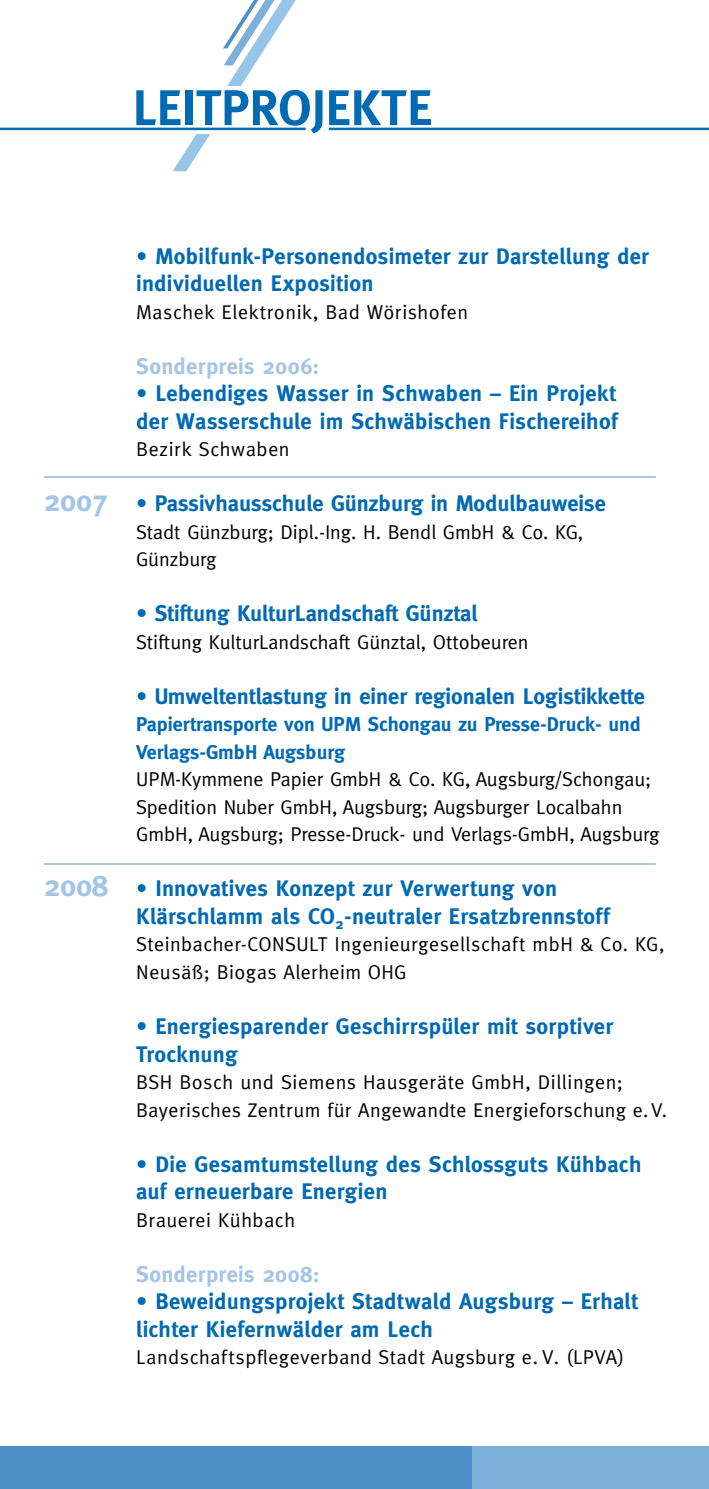
<style>
.page{position:relative;width:709px;height:1489px;background:#fff}
.page>*{position:absolute;margin:0;border:0;box-sizing:border-box;transform-origin:0 0}
.t1{font:700 30px "Meta";color:#a4c5e5}
.t2{font:700 22.5px/27.5px "Meta";letter-spacing:.01em;color:#006ab3}
.t3{font:700 22.5px "Meta";letter-spacing:.015em;color:#a4c5e5}
.t4{font:20px/27.5px "Meta";letter-spacing:.015em;color:#000}
.t5{font:700 20px/27.5px "Meta";color:#006ab3}
.t6{font:20px "Meta";letter-spacing:.035em;color:#000}
</style>
<div class="page">
<div style="left:0;top:1446px;width:472px;height:42px;background:#4f90c8"></div>
<div style="left:472px;top:1446px;width:237px;height:42px;background:#7bb0db"></div>
<hr style="left:0;top:128px;width:306px;height:2px;background:#006ab3">
<hr style="left:329px;top:128px;width:380px;height:2px;background:#006ab3">
<svg style="left:136px;top:0;width:186px;height:171px"></svg>
<svg style="left:329px;top:90px;width:102px;height:35px"></svg>
<hr style="left:44px;top:476px;width:611px;height:2px;background:#a4c5e5">
<hr style="left:44px;top:863px;width:612px;height:1px;background:#a4c5e5">
<h1 class="t1" style="left:44px;top:483px;width:66px">2007</h1>
<h1 class="t1" style="left:44px;top:868px;width:66px">2008</h1>
<p class="t2" style="left:136px;top:242px;width:514px">• Mobilfunk-Personendosimeter zur Darstellung der individuellen Exposition</p>
<p class="t4" style="left:136px;top:297px;width:333px">Maschek Elektronik, Bad Wörishofen</p>
<p class="t3" style="left:136px;top:353px;width:185px">Sonderpreis 2006:</p>
<p class="t2" style="left:136px;top:379px;width:483px">• Lebendiges Wasser in Schwaben – Ein Projekt der Wasserschule im Schwäbischen Fischereihof</p>
<p class="t6" style="left:136px;top:437px;width:155px">Bezirk Schwaben</p>
<p class="t2" style="left:136px;top:489px;width:471px">• Passivhausschule Günzburg in Modulbauweise</p>
<p class="t4" style="left:136px;top:517px;width:448px">Stadt Günzburg; Dipl.-Ing. H. Bendl GmbH &amp; Co. KG,<br>Günzburg</p>
<p class="t2" style="left:136px;top:599px;width:343px">• Stiftung KulturLandschaft Günztal</p>
<p class="t4" style="left:136px;top:628px;width:394px">Stiftung KulturLandschaft Günztal, Ottobeuren</p>
<p class="t2" style="left:136px;top:682px;width:510px">• Umweltentlastung in einer regionalen Logistikkette</p>
<p class="t5" style="left:136px;top:710px;width:506px">Papiertransporte von UPM Schongau zu Presse-Druck- und<br>Verlags-GmbH Augsburg</p>
<p class="t4" style="left:136px;top:765px;width:525px">UPM-Kymmene Papier GmbH &amp; Co. KG, Augsburg/Schongau;<br>Spedition Nuber GmbH, Augsburg; Augsburger Localbahn<br>GmbH, Augsburg; Presse-Druck- und Verlags-GmbH, Augsburg</p>
<p class="t2" style="left:136px;top:874px;width:475px">• Innovatives Konzept zur Verwertung von<br>Klärschlamm als CO<sub>2</sub>-neutraler Ersatzbrennstoff</p>
<p class="t4" style="left:136px;top:930px;width:529px">Steinbacher-CONSULT Ingenieurgesellschaft mbH &amp; Co. KG,<br>Neusäß; Biogas Alerheim OHG</p>
<p class="t2" style="left:136px;top:1012px;width:478px">• Energiesparender Geschirrspüler mit sorptiver<br>Trocknung</p>
<p class="t4" style="left:136px;top:1068px;width:532px">BSH Bosch und Siemens Hausgeräte GmbH, Dillingen;<br>Bayerisches Zentrum für Angewandte Energieforschung e.V.</p>
<p class="t2" style="left:136px;top:1149px;width:507px">• Die Gesamtumstellung des Schlossguts Kühbach auf erneuerbare Energien</p>
<p class="t4" style="left:136px;top:1205px;width:160px">Brauerei Kühbach</p>
<p class="t3" style="left:136px;top:1260px;width:185px">Sonderpreis 2008:</p>
<p class="t2" style="left:136px;top:1287px;width:503px">• Beweidungsprojekt Stadtwald Augsburg – Erhalt lichter Kiefernwälder am Lech</p>
<p class="t4" style="left:136px;top:1343px;width:489px">Landschaftspflegeverband Stadt Augsburg e. V. (LPVA)</p>
</div>
